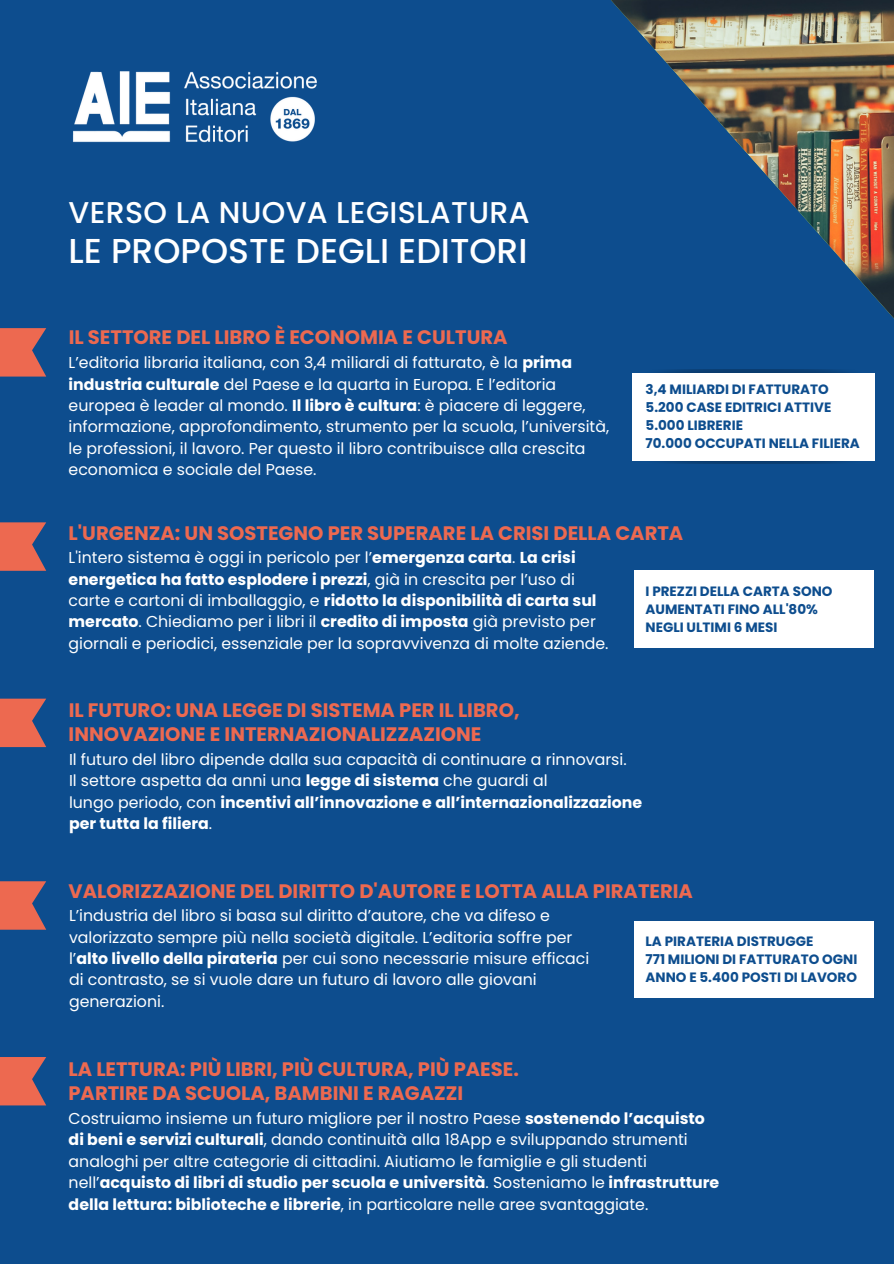
<style>
.page{position:relative;width:894px;height:1264px;background:#fff}
.page>*{position:absolute;margin:0;border:0;box-sizing:border-box;transform-origin:0 0}
.t1{font:500 34.5px "Poppins";color:#fff}
.t2{font:500 30px "Poppins";letter-spacing:.01em;color:#fff}
.t3{font:700 19.5px/23.7px "Poppins";color:#ed6950}
.t4{font:15.75px/21.5px "Poppins";color:#fff}
.t5{font:700 13.5px/18px "Poppins";color:#0d4d8e}
.s1{font-weight:700}
</style>
<div class="page">
<div style="left:0;top:0;width:893px;height:1263px;background:#0d4d8e"></div>
<img style="left:73px;top:71px;width:244px;height:72px">
<img style="left:611px;top:0;width:282px;height:318px">
<img style="left:632px;top:437px;width:243px;height:27px">
<img style="left:663px;top:369px;width:212px;height:26px">
<div style="left:632px;top:372px;width:242px;height:88px;background:#fff"></div>
<svg style="left:0;top:328px;width:46px;height:48px;background:#ca6459"></svg>
<svg style="left:0;top:522px;width:46px;height:49px;background:#c96459"></svg>
<svg style="left:0;top:698px;width:46px;height:49px;background:#c96459"></svg>
<svg style="left:0;top:881px;width:46px;height:48px;background:#ca6459"></svg>
<svg style="left:0;top:1057px;width:46px;height:48px;background:#cb6459"></svg>
<img style="left:873px;top:630px;width:1px;height:17px">
<img style="left:873px;top:570px;width:1px;height:18px">
<div style="left:633px;top:570px;width:240px;height:77px;background:#fff"></div>
<img style="left:873px;top:980px;width:1px;height:17px">
<img style="left:873px;top:921px;width:1px;height:17px">
<div style="left:633px;top:921px;width:240px;height:76px;background:#fff"></div>
<h2 class="t2" style="left:69px;top:191px;width:462px">VERSO LA NUOVA LEGISLATURA</h2>
<h1 class="t1" style="left:69px;top:227px;width:460px">LE PROPOSTE DEGLI EDITORI</h1>
<p class="t3" style="left:69px;top:325px;width:440px">IL SETTORE DEL LIBRO È ECONOMIA E CULTURA</p>
<p class="t4" style="left:69px;top:352px;width:542px">L’editoria libraria italiana, con 3,4 miliardi di fatturato, è la <span class="s1">prima industria culturale</span> del Paese e la quarta in Europa. E l’editoria europea è leader al mondo. <span class="s1">Il libro è cultura</span>: è piacere di leggere, informazione, approfondimento, strumento per la scuola, l’università, le professioni, il lavoro. Per questo il libro contribuisce alla crescita economica e sociale del Paese.</p>
<p class="t5" style="left:645px;top:380px;width:216px">3,4 MILIARDI DI FATTURATO<br>5.200 CASE EDITRICI ATTIVE<br>5.000 LIBRERIE<br>70.000 OCCUPATI NELLA FILIERA</p>
<p class="t3" style="left:69px;top:521px;width:616px">L'URGENZA: UN SOSTEGNO PER SUPERARE LA CRISI DELLA CARTA</p>
<p class="t4" style="left:69px;top:547px;width:541px">L'intero sistema è oggi in pericolo per l’<span class="s1">emergenza carta</span>. <span class="s1">La crisi energetica ha fatto esplodere i prezzi</span>, già in crescita per l’uso di carte e cartoni di imballaggio, e <span class="s1">ridotto la disponibilità di carta sul mercato</span>. Chiediamo per i libri il <span class="s1">credito di imposta</span> già previsto per giornali e periodici, essenziale per la sopravvivenza di molte aziende.</p>
<p class="t5" style="left:645px;top:582px;width:188px">I PREZZI DELLA CARTA SONO<br>AUMENTATI FINO ALL'80%<br>NEGLI ULTIMI 6 MESI</p>
<p class="t3" style="left:69px;top:698px;width:452px">IL FUTURO: UNA LEGGE DI SISTEMA PER IL LIBRO,<br>INNOVAZIONE E INTERNAZIONALIZZAZIONE</p>
<p class="t4" style="left:69px;top:748px;width:574px">Il futuro del libro dipende dalla sua capacità di continuare a rinnovarsi.<br>Il settore aspetta da anni una <span class="s1">legge di sistema</span> che guardi al<br>lungo periodo, con <span class="s1">incentivi all’innovazione e all’internazionalizzazione per tutta la filiera</span>.</p>
<p class="t3" style="left:69px;top:879px;width:625px">VALORIZZAZIONE DEL DIRITTO D'AUTORE E LOTTA ALLA PIRATERIA</p>
<p class="t4" style="left:69px;top:904px;width:521px">L’industria del libro si basa sul diritto d’autore, che va difeso e valorizzato sempre più nella società digitale. L’editoria soffre per l’<span class="s1">alto livello della pirateria</span> per cui sono necessarie misure efficaci di contrasto, se si vuole dare un futuro di lavoro alle giovani generazioni.</p>
<p class="t5" style="left:645px;top:932px;width:213px">LA PIRATERIA DISTRUGGE<br>771 MILIONI DI FATTURATO OGNI<br>ANNO E 5.400 POSTI DI LAVORO</p>
<p class="t3" style="left:68px;top:1057px;width:452px">LA LETTURA: PIÙ LIBRI, PIÙ CULTURA, PIÙ PAESE.<br>PARTIRE DA SCUOLA, BAMBINI E RAGAZZI</p>
<p class="t4" style="left:69px;top:1107px;width:652px">Costruiamo insieme un futuro migliore per il nostro Paese <span class="s1">sostenendo l’acquisto di beni e servizi culturali</span>, dando continuità alla 18App e sviluppando strumenti analoghi per altre categorie di cittadini. Aiutiamo le famiglie e gli studenti nell’<span class="s1">acquisto di libri di studio per scuola e università</span>. Sosteniamo le <span class="s1">infrastrutture della lettura: biblioteche e librerie</span>, in particolare nelle aree svantaggiate.</p>
</div>
